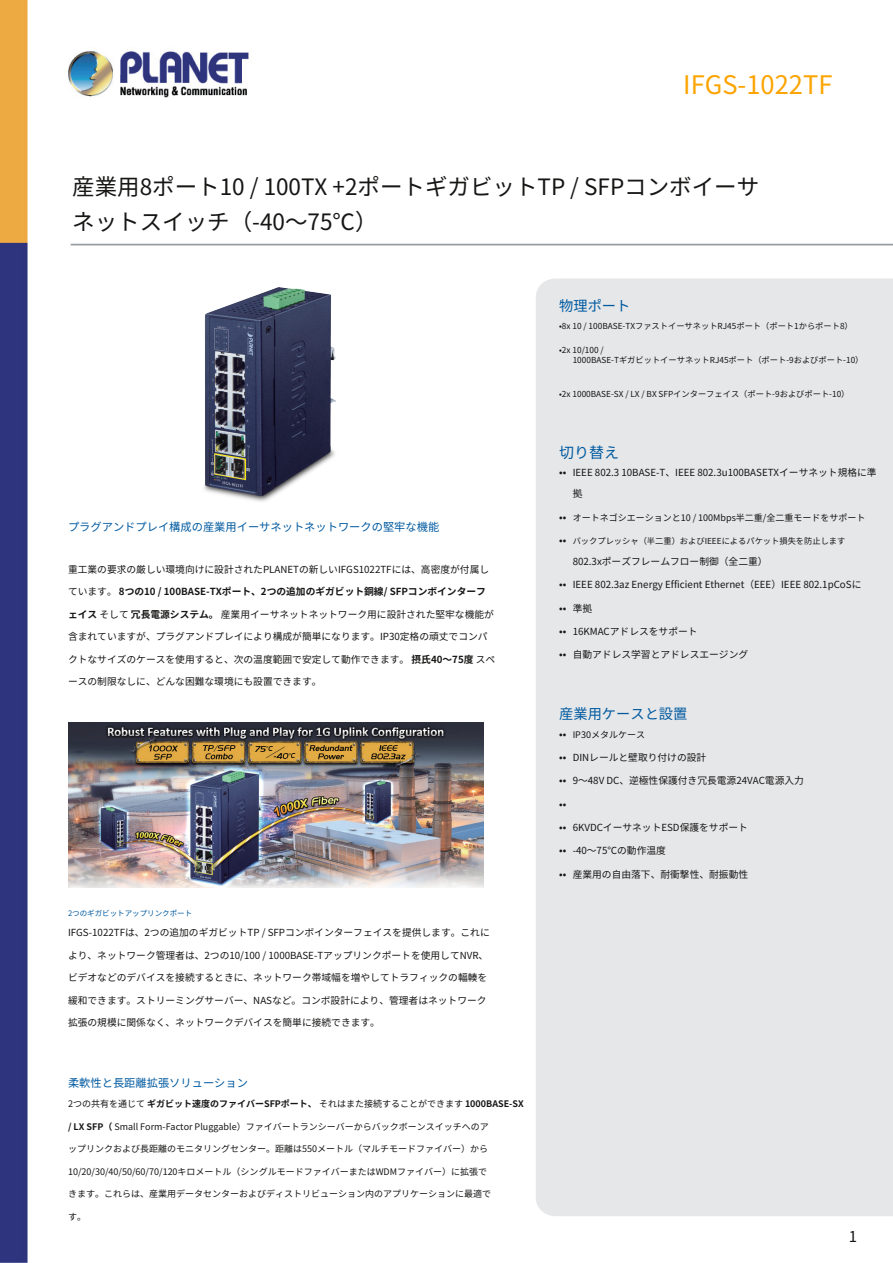
<style>
.page{position:relative;width:893px;height:1263px;background:#fff}
.page>*{position:absolute;margin:0;border:0;box-sizing:border-box;transform-origin:0 0}
.t1{font:25.5px "Noto Sans CJ Kjp";color:#fca400}
.t2{font:22.5px/34.2px "Noto Sans CJ Kjp";color:#171615}
.t3{font:15px "Noto Sans CJ Kjp";color:#005aa0}
.t4{font:15px "Noto Sans CJ Kjp";color:#171615}
.t5{font:14.25px "Noto Sans CJ Kjp";color:#005aa0}
.t6{font:11.25px "Noto Sans CJ Kjp";color:#005aa0}
.t7{font:10.5px "Noto Sans CJ Kjp";color:#171615}
.t8{font:9.75px/21px "Noto Sans CJ Kjp";color:#171615}
.t9{font:700 9.75px "Noto Sans CJ Kjp";color:#171615}
.t10{font:9px "Noto Sans CJ Kjp";color:#171615}
.t11{font:700 9px "Noto Sans CJ Kjp";color:#171615}
.t12{font:8.25px/10.5px "Noto Sans CJ Kjp";color:#171615}
.t13{font:7.5px "Noto Sans CJ Kjp";color:#005aa0}
.s1{font-weight:400}
.s2{font-weight:700}
.s3{font-size:10.5px}
</style>
<div class="page">
<img style="left:0;top:0;width:893px;height:1263px">
<div style="left:536px;top:279px;width:357px;height:937px;background:#e6e7e9"></div>
<img style="left:189px;top:268px;width:161px;height:246px">
<img style="left:68px;top:722px;width:415px;height:166px">
<h1 class="t1" style="left:683px;top:64px;width:151px">IFGS‑1022TF</h1>
<h2 class="t2" style="left:72px;top:168px;width:688px">産業用8ポート10 / 100TX +2ポートギガビットTP / SFPコンボイーサネットスイッチ（‑40～75℃）</h2>
<p class="t6" style="left:68px;top:518px;width:373px">プラグアンドプレイ構成の産業用イーサネットネットワークの堅牢な機能</p>
<p class="t8" style="left:68px;top:558px;width:423px">重工業の要求の厳しい環境向けに設計されたPLANETの新しいIFGS1022TFには、高密度が付属し</p>
<p class="t9" style="left:68px;top:584px;width:419px"><span class="s1">ています。</span> 8つの10 / 100BASE‑TXポート、2つの追加のギガビット銅線/ SFPコンボインターフ</p>
<p class="t8" style="left:68px;top:603px;width:427px"><span class="s2">ェイス</span> そして <span class="s2">冗長電源システム。</span> 産業用イーサネットネットワーク用に設計された堅牢な機能が</p>
<p class="t8" style="left:68px;top:625px;width:421px">含まれていますが、プラグアンドプレイにより構成が簡単になります。IP30定格の頑丈でコンパ</p>
<p class="t8" style="left:68px;top:648px;width:429px">クトなサイズのケースを使用すると、次の温度範囲で安定して動作できます。 <span class="s2">摂氏40～75度</span> スペ</p>
<p class="t8" style="left:68px;top:670px;width:255px">ースの制限なしに、どんな困難な環境にも設置できます。</p>
<p class="t13" style="left:68px;top:907px;width:126px">2つのギガビットアップリンクポート</p>
<p class="t8" style="left:68px;top:922px;width:423px">IFGS‑1022TFは、2つの追加のギガビットTP / SFPコンボインターフェイスを提供します。これに</p>
<p class="t8" style="left:68px;top:944px;width:422px">より、ネットワーク管理者は、2つの10/100 / 1000BASE‑Tアップリンクポートを使用してNVR、</p>
<p class="t8" style="left:68px;top:967px;width:421px">ビデオなどのデバイスを接続するときに、ネットワーク帯域幅を増やしてトラフィックの輻輳を</p>
<p class="t8" style="left:68px;top:989px;width:420px">緩和できます。ストリーミングサーバー、NASなど。コンボ設計により、管理者はネットワーク</p>
<p class="t8" style="left:68px;top:1012px;width:314px">拡張の規模に関係なく、ネットワークデバイスを簡単に接続できます。</p>
<p class="t6" style="left:68px;top:1074px;width:182px">柔軟性と長距離拡張ソリューション</p>
<p class="t11" style="left:68px;top:1097px;width:457px"><span class="s1">2つの共有を通じて</span> ギガビット速度のファイバーSFPポート、 <span class="s1">それはまた接続することができます</span> 1000BASE‑SX</p>
<p class="t10" style="left:68px;top:1119px;width:422px"><span class="s2">/ LX SFP（</span> Small Form‑Factor Pluggable）ファイバートランシーバーからバックボーンスイッチへのア</p>
<p class="t10" style="left:68px;top:1142px;width:421px">ップリンクおよび長距離のモニタリングセンター。距離は550メートル（マルチモードファイバー）から</p>
<p class="t10" style="left:68px;top:1164px;width:421px">10/20/30/40/50/60/70/120キロメートル（シングルモードファイバーまたはWDMファイバー）に拡張で</p>
<p class="t10" style="left:68px;top:1187px;width:424px">きます。これらは、産業用データセンターおよびディストリビューション内のアプリケーションに最適で</p>
<p class="t10" style="left:68px;top:1209px;width:19px">す。</p>
<h3 class="t5" style="left:559px;top:294px;width:73px">物理ポート</h3>
<p class="t12" style="left:559px;top:320px;width:295px">•8x 10 / 100BASE‑TXファストイーサネットRJ45ポート（ポート1からポート8）</p>
<p class="t12" style="left:573px;top:344px;width:292px;text-indent:-14px">•2x 10/100 /<br>1000BASE‑TギガビットイーサネットRJ45ポート（ポート‑9およびポート‑10）</p>
<p class="t12" style="left:559px;top:388px;width:292px">•2x 1000BASE‑SX / LX / BX SFPインターフェイス（ポート‑9およびポート‑10）</p>
<h3 class="t3" style="left:559px;top:440px;width:61px">切り替え</h3>
<p class="t8" style="left:573px;top:461px;width:306px;text-indent:-14px"><span class="s3">••</span> IEEE 802.3 10BASE‑T、IEEE 802.3u100BASETXイーサネット規格に準拠</p>
<p class="t10" style="left:573px;top:510px;width:294px">オートネゴシエーションと10 / 100Mbps半二重/全二重モードをサポート</p>
<p class="t12" style="left:573px;top:535px;width:274px">バックプレッシャ（半二重）およびIEEEによるパケット損失を防止します</p>
<p class="t8" style="left:573px;top:550px;width:196px">802.3xポーズフレームフロー制御（全二重）</p>
<p class="t8" style="left:573px;top:573px;width:290px">IEEE 802.3az Energy Efficient Ethernet（EEE）IEEE 802.1pCoSに</p>
<p class="t8" style="left:573px;top:597px;width:21px">準拠</p>
<p class="t8" style="left:573px;top:620px;width:126px">16KMACアドレスをサポート</p>
<p class="t8" style="left:573px;top:643px;width:177px">自動アドレス学習とアドレスエージング</p>
<p class="t7" style="left:559px;top:508px;width:9px">••</p>
<p class="t7" style="left:559px;top:532px;width:9px">••</p>
<p class="t7" style="left:559px;top:576px;width:9px">••</p>
<p class="t7" style="left:559px;top:599px;width:9px">••</p>
<p class="t7" style="left:559px;top:623px;width:9px">••</p>
<p class="t7" style="left:559px;top:646px;width:9px">••</p>
<h3 class="t5" style="left:559px;top:702px;width:130px">産業用ケースと設置</h3>
<p class="t7" style="left:559px;top:725px;width:9px">••</p>
<p class="t7" style="left:559px;top:749px;width:9px">••</p>
<p class="t7" style="left:559px;top:772px;width:9px">••</p>
<p class="t7" style="left:559px;top:795px;width:9px">••</p>
<p class="t7" style="left:559px;top:819px;width:9px">••</p>
<p class="t7" style="left:559px;top:842px;width:9px">••</p>
<p class="t7" style="left:559px;top:865px;width:9px">••</p>
<p class="t10" style="left:573px;top:727px;width:74px">IP30メタルケース</p>
<p class="t8" style="left:573px;top:746px;width:135px">DINレールと壁取り付けの設計</p>
<p class="t8" style="left:573px;top:769px;width:233px">9～48V DC、逆極性保護付き冗長電源24VAC電源入力</p>
<p class="t8" style="left:573px;top:816px;width:177px">6KVDCイーサネットESD保護をサポート</p>
<p class="t8" style="left:573px;top:840px;width:95px">‑40～75℃の動作温度</p>
<p class="t8" style="left:573px;top:863px;width:177px">産業用の自由落下、耐衝撃性、耐振動性</p>
<h3 class="t4" style="left:849px;top:1224px;width:10px">1</h3>
</div>
